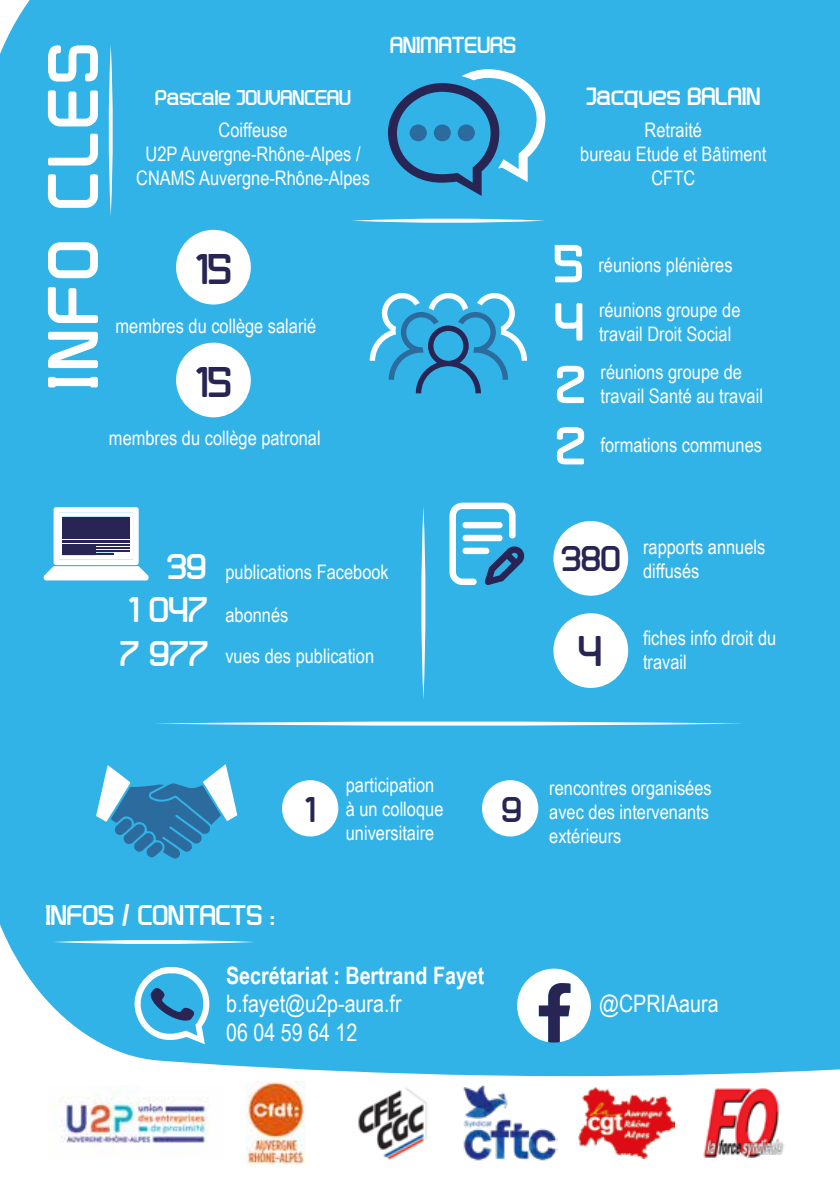
<style>
.page{position:relative;width:840px;height:1191px;background:#fff}
.page>*{position:absolute;margin:0;border:0;box-sizing:border-box;transform-origin:0 0}
.t1{font:700 80px "Distilla";letter-spacing:.07em;color:#fff}
.t2{font:700 60px/58.2px "Distilla";color:#fff}
.t3{font:700 48px "Distilla";color:#282454}
.t4{font:700 40px "Distilla";color:#282454}
.t5{font:700 32px "Distilla";color:#fff}
.t6{font:700 28px "Distilla";color:#fff}
.t7{font:700 26px "Distilla";color:#fff}
.t8{font:24px/28.8px "Arial Narrow";color:#fff}
.t9{font:700 24px "Arial Narrow";color:#fff}
.t10{font:700 24px "Distilla";color:#fff}
.t11{font:20px/24px "Arial Narrow";color:#fff}
.s1{font-family:"Distilla";font-weight:700;font-size:40px}
</style>
<div class="page">
<div style="left:0;top:0;width:839px;height:1076px;background:#31b3e8"></div>
<svg style="left:351px;top:218px;width:194px;height:5px"></svg>
<svg style="left:108px;top:44px;width:5px;height:172px"></svg>
<svg style="left:153px;top:721px;width:590px;height:5px"></svg>
<svg style="left:52px;top:939px;width:203px;height:5px"></svg>
<div style="left:176px;top:343px;width:75px;height:74px;background:#fff;border-radius:50%"></div>
<div style="left:176px;top:230px;width:75px;height:74px;background:#fff;border-radius:50%"></div>
<svg style="left:369px;top:293px;width:157px;height:100px;background:#42aada"></svg>
<svg style="left:420px;top:506px;width:6px;height:194px"></svg>
<div style="left:553px;top:521px;width:74px;height:75px;background:#fff;border-radius:50%"></div>
<div style="left:553px;top:613px;width:74px;height:75px;background:#fff;border-radius:50%"></div>
<svg style="left:449px;top:502px;width:76px;height:83px"></svg>
<div style="left:462px;top:522px;width:40px;height:6px;background:#fff;border-radius:3px"></div>
<svg style="left:43px;top:507px;width:106px;height:73px"></svg>
<svg style="left:388px;top:69px;width:157px;height:127px;background:#3fa2d2"></svg>
<div style="left:282px;top:780px;width:56px;height:56px;background:#fff;border-radius:50%"></div>
<div style="left:481px;top:780px;width:57px;height:56px;background:#fff;border-radius:50%"></div>
<svg style="left:96px;top:764px;width:141px;height:94px;background:#4da2ce"></svg>
<svg style="left:517px;top:968px;width:73px;height:74px"></svg>
<img style="left:246px;top:1081px;width:59px;height:83px">
<img style="left:48px;top:1085px;width:161px;height:69px">
<img style="left:703px;top:1088px;width:81px;height:71px">
<img style="left:358px;top:1087px;width:69px;height:73px">
<img style="left:463px;top:1085px;width:94px;height:76px">
<img style="left:578px;top:1087px;width:96px;height:71px">
<svg style="left:131px;top:963px;width:79px;height:81px"></svg>
<h1 class="t1" style="left:28px;top:389px;width:347px;rotate:-90deg">INFO CLES</h1>
<h3 class="t7" style="left:390px;top:31px;width:127px">ANIMATEURS</h3>
<h3 class="t6" style="left:586px;top:80px;width:176px">Jacques BALAIN</h3>
<p class="t10" style="left:155px;top:84px;width:197px">Pascale JOUVANCEAU</p>
<p class="t11" style="left:136px;top:117px;width:235px;text-align:center">Coiffeuse<br>U2P Auvergne-Rhône-Alpes /<br>CNAMS Auvergne-Rhône-Alpes</p>
<p class="t11" style="left:580px;top:117px;width:187px;text-align:center">Retraité<br>bureau Etude et Bâtiment<br>CFTC</p>
<h3 class="t3" style="left:195px;top:242px;width:38px">15</h3>
<p class="t11" style="left:115px;top:313px;width:202px">membres du collège salarié</p>
<h2 class="t2" style="left:553px;top:233px;width:32px">5<br>4</h2>
<p class="t11" style="left:598px;top:252px;width:135px">réunions plénières</p>
<p class="t11" style="left:598px;top:297px;width:143px">réunions groupe de travail Droit Social</p>
<h3 class="t3" style="left:195px;top:355px;width:38px">15</h3>
<h2 class="t2" style="left:555px;top:354px;width:31px">2</h2>
<p class="t11" style="left:600px;top:359px;width:143px">réunions groupe de</p>
<p class="t11" style="left:600px;top:383px;width:164px">travail Santé au travail</p>
<p class="t11" style="left:109px;top:425px;width:213px">membres du collège patronal</p>
<h2 class="t2" style="left:555px;top:415px;width:31px">2</h2>
<p class="t11" style="left:600px;top:432px;width:163px">formations communes</p>
<p class="t11" style="left:166px;top:559px;width:223px"><span class="s1">39</span> publications Facebook</p>
<p class="t11" style="left:128px;top:602px;width:161px"><span class="s1">1 047</span> abonnés</p>
<h3 class="t4" style="left:561px;top:536px;width:61px">380</h3>
<p class="t11" style="left:642px;top:534px;width:124px">rapports annuels diffusés</p>
<p class="t11" style="left:120px;top:643px;width:256px"><span class="s1">7 977</span> vues des publication</p>
<h3 class="t3" style="left:578px;top:623px;width:25px">4</h3>
<p class="t11" style="left:642px;top:625px;width:135px">fiches info droit du travail</p>
<p class="t11" style="left:345px;top:772px;width:99px">participation à un colloque universitaire</p>
<h3 class="t4" style="left:305px;top:787px;width:12px">1</h3>
<h3 class="t4" style="left:501px;top:787px;width:21px">9</h3>
<p class="t11" style="left:549px;top:775px;width:164px">rencontres organisées avec des intervenants extérieurs</p>
<h3 class="t5" style="left:45px;top:896px;width:230px">INFOS / CONTACTS :</h3>
<p class="t9" style="left:226px;top:957px;width:260px">Secrétariat : Bertrand Fayet</p>
<p class="t8" style="left:226px;top:988px;width:177px">b.fayet@u2p-aura.fr<br>06 04 59 64 12</p>
<p class="t8" style="left:598px;top:988px;width:121px">@CPRIAaura</p>
</div>
